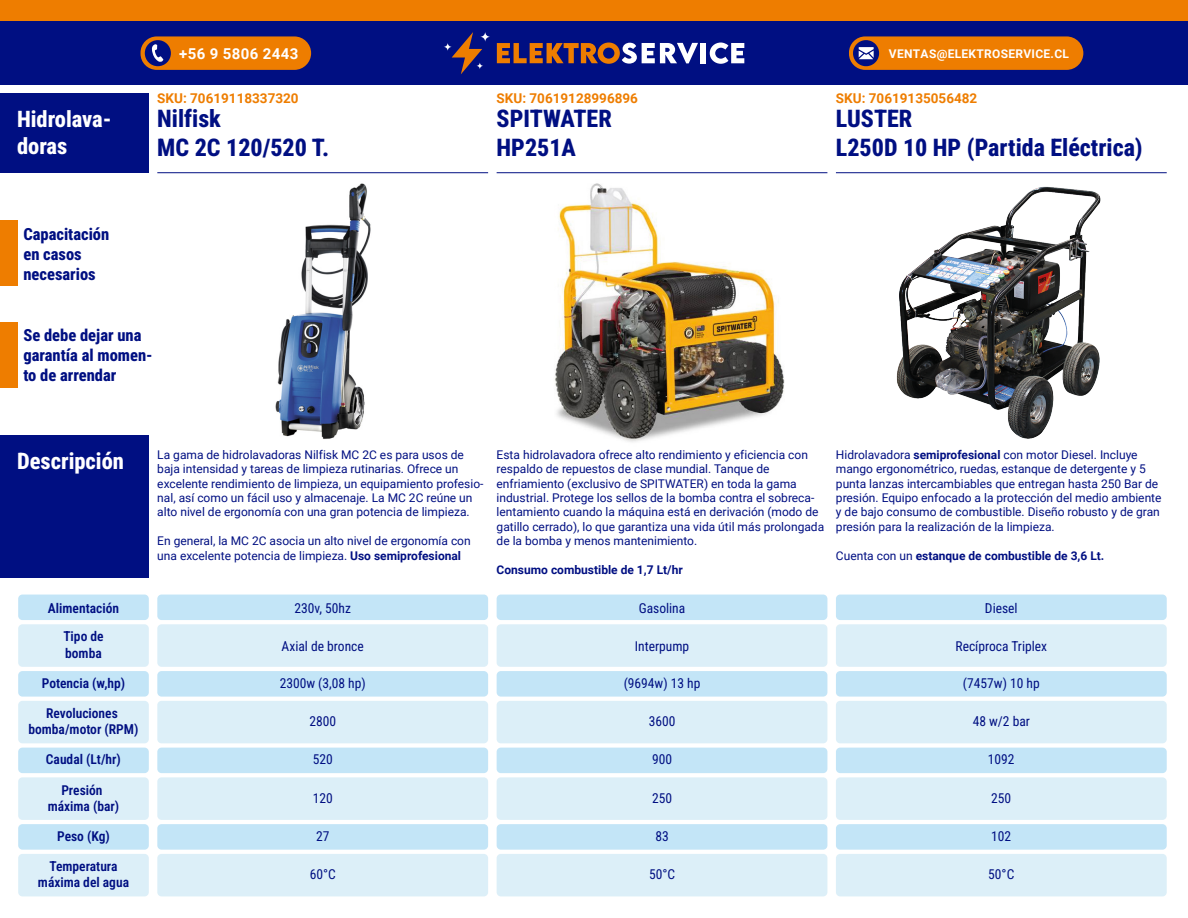
<style>
.page{position:relative;width:1188px;height:918px;background:#fff}
.page>*{position:absolute;margin:0;border:0;box-sizing:border-box;transform-origin:0 0}
.t1{font:800 24px/28.8px "Roboto Condensed";color:#000f82}
.t2{font:800 22.5px/27px "Roboto Condensed";color:#fff}
.t3{font:800 16.5px/19.8px "Roboto Condensed";color:#000f82}
.t4{font:700 15px "Roboto";letter-spacing:.025em;color:#fff}
.t5{font:13.5px "Roboto Condensed";color:#000f82}
.t6{font:600 13.5px/16.2px "Roboto Condensed";color:#000f82;text-align:center}
.t7{font:700 13.5px "Roboto";color:#ee7d00}
.t8{font:12px/14.4px "Roboto";color:#000f82}
.t9{font:700 12px "Roboto";color:#000f82}
.t10{font:700 12px "Roboto";letter-spacing:.025em;color:#fff}
.s1{font-weight:700}
.s2{font-weight:400}
</style>
<div class="page">
<div style="left:0;top:0;width:1188px;height:21px;background:#ee7d00"></div>
<div style="left:0;top:21px;width:1188px;height:64px;background:#000f82"></div>
<div style="left:0;top:435px;width:149px;height:143px;background:#000f82"></div>
<div style="left:0;top:94px;width:149px;height:79px;background:#000f82"></div>
<hr style="left:836px;top:172px;width:331px;height:1px;background:#000f82">
<hr style="left:497px;top:172px;width:330px;height:1px;background:#000f82">
<hr style="left:157px;top:172px;width:331px;height:1px;background:#000f82">
<div style="left:157px;top:748px;width:331px;height:25px;background:#c3e5f7;border-radius:4px"></div>
<div style="left:157px;top:777px;width:331px;height:43px;background:#dceff8;border-radius:4px"></div>
<div style="left:497px;top:748px;width:330px;height:25px;background:#c3e5f7;border-radius:4px"></div>
<div style="left:497px;top:777px;width:330px;height:43px;background:#dceff8;border-radius:4px"></div>
<div style="left:18px;top:748px;width:131px;height:25px;background:#c3e5f7;border-radius:4px"></div>
<div style="left:18px;top:777px;width:131px;height:43px;background:#dceff8;border-radius:4px"></div>
<div style="left:836px;top:748px;width:331px;height:25px;background:#c3e5f7;border-radius:4px"></div>
<div style="left:836px;top:777px;width:331px;height:43px;background:#dceff8;border-radius:4px"></div>
<div style="left:157px;top:701px;width:331px;height:42px;background:#dceff8;border-radius:4px"></div>
<div style="left:497px;top:701px;width:330px;height:42px;background:#dceff8;border-radius:4px"></div>
<div style="left:18px;top:701px;width:131px;height:42px;background:#dceff8;border-radius:4px"></div>
<div style="left:836px;top:701px;width:331px;height:42px;background:#dceff8;border-radius:4px"></div>
<div style="left:157px;top:595px;width:331px;height:25px;background:#c3e5f7;border-radius:4px"></div>
<div style="left:497px;top:595px;width:330px;height:25px;background:#c3e5f7;border-radius:4px"></div>
<div style="left:18px;top:595px;width:131px;height:25px;background:#c3e5f7;border-radius:4px"></div>
<div style="left:836px;top:595px;width:331px;height:25px;background:#c3e5f7;border-radius:4px"></div>
<div style="left:157px;top:624px;width:331px;height:43px;background:#dceff8;border-radius:4px"></div>
<div style="left:497px;top:624px;width:330px;height:43px;background:#dceff8;border-radius:4px"></div>
<div style="left:18px;top:624px;width:131px;height:43px;background:#dceff8;border-radius:4px"></div>
<div style="left:836px;top:624px;width:331px;height:43px;background:#dceff8;border-radius:4px"></div>
<div style="left:157px;top:671px;width:331px;height:26px;background:#c3e5f7;border-radius:4px"></div>
<div style="left:497px;top:671px;width:330px;height:26px;background:#c3e5f7;border-radius:4px"></div>
<div style="left:18px;top:671px;width:131px;height:26px;background:#c3e5f7;border-radius:4px"></div>
<div style="left:836px;top:671px;width:331px;height:26px;background:#c3e5f7;border-radius:4px"></div>
<div style="left:157px;top:854px;width:331px;height:42px;background:#dceff8;border-radius:4px"></div>
<div style="left:497px;top:854px;width:330px;height:42px;background:#dceff8;border-radius:4px"></div>
<div style="left:18px;top:854px;width:131px;height:42px;background:#dceff8;border-radius:4px"></div>
<div style="left:836px;top:854px;width:331px;height:42px;background:#dceff8;border-radius:4px"></div>
<div style="left:157px;top:824px;width:331px;height:26px;background:#c3e5f7;border-radius:4px"></div>
<div style="left:497px;top:824px;width:330px;height:26px;background:#c3e5f7;border-radius:4px"></div>
<div style="left:18px;top:824px;width:131px;height:26px;background:#c3e5f7;border-radius:4px"></div>
<div style="left:836px;top:824px;width:331px;height:26px;background:#c3e5f7;border-radius:4px"></div>
<svg style="left:452px;top:32px;width:30px;height:42px"></svg>
<svg style="left:444px;top:43px;width:8px;height:8px"></svg>
<svg style="left:480px;top:32px;width:10px;height:10px"></svg>
<svg style="left:476px;top:62px;width:7px;height:7px"></svg>
<svg style="left:497px;top:43px;width:201px;height:21px"></svg>
<div style="left:701px;top:43px;width:5px;height:20px;background:#fff"></div>
<svg style="left:710px;top:43px;width:34px;height:21px"></svg>
<img style="left:275px;top:183px;width:96px;height:256px">
<img style="left:896px;top:186px;width:205px;height:253px">
<img style="left:555px;top:183px;width:230px;height:259px">
<div style="left:0;top:221px;width:17px;height:65px;background:#ee7d00"></div>
<div style="left:0;top:322px;width:17px;height:65px;background:#ee7d00"></div>
<div style="left:849px;top:36px;width:234px;height:34px;background:#ee7d00;border-radius:16px"></div>
<svg style="left:853px;top:40px;width:26px;height:26px"></svg>
<div style="left:141px;top:36px;width:170px;height:34px;background:#ee7d00;border-radius:16px"></div>
<div style="left:145px;top:40px;width:26px;height:26px;background:#000f82;border-radius:50%"></div>
<svg style="left:152px;top:44px;width:11px;height:18px"></svg>
<p class="t4" style="left:179px;top:43px;width:121px">+56 9 5806 2443</p>
<p class="t10" style="left:889px;top:46px;width:182px">VENTAS@ELEKTROSERVICE.CL</p>
<p class="t7" style="left:157px;top:89px;width:143px">SKU: 70619118337320</p>
<p class="t7" style="left:497px;top:89px;width:143px">SKU: 70619128996896</p>
<p class="t7" style="left:836px;top:89px;width:143px">SKU: 70619135056482</p>
<h2 class="t2" style="left:17px;top:105px;width:96px">Hidrolava&shy;doras</h2>
<h1 class="t1" style="left:157px;top:104px;width:173px">Nilfisk<br>MC 2C 120/520 T.</h1>
<h1 class="t1" style="left:836px;top:104px;width:308px">LUSTER<br>L250D 10 HP (Partida Eléctrica)</h1>
<h1 class="t1" style="left:497px;top:104px;width:117px">SPITWATER<br>HP251A</h1>
<h3 class="t3" style="left:23px;top:224px;width:87px">Capacitación en casos necesarios</h3>
<h3 class="t3" style="left:23px;top:325px;width:131px">Se debe dejar una garantía al momen&shy;to de arrendar</h3>
<h2 class="t2" style="left:17px;top:447px;width:108px">Descripción</h2>
<p class="t8" style="left:157px;top:447px;width:328px">La gama de hidrolavadoras Nilfisk MC 2C es para usos de baja intensidad y tareas de limpieza rutinarias. Ofrece un excelente rendimiento de limpieza, un equipamiento profesio&shy;nal, así como un fácil uso y almacenaje. La MC 2C reúne un alto nivel de ergonomía con una gran potencia de limpieza.</p>
<p class="t8" style="left:157px;top:533px;width:315px">En general, la MC 2C asocia un alto nivel de ergonomía con una excelente potencia de limpieza. <span class="s1">Uso semiprofesional</span></p>
<p class="t6" style="left:48px;top:599px;width:73px">Alimentación</p>
<p class="t5" style="left:294px;top:598px;width:58px">230v, 50hz</p>
<p class="t6" style="left:63px;top:628px;width:42px;text-align:left">Tipo de bomba</p>
<p class="t5" style="left:282px;top:637px;width:84px">Axial de bronce</p>
<p class="t6" style="left:42px;top:674px;width:85px">Potencia (w,hp)</p>
<p class="t5" style="left:280px;top:674px;width:88px">2300w (3,08 hp)</p>
<p class="t8" style="left:497px;top:447px;width:329px">Esta hidrolavadora ofrece alto rendimiento y eficiencia con respaldo de repuestos de clase mundial. Tanque de enfriamiento (exclusivo de SPITWATER) en toda la gama industrial. Protege los sellos de la bomba contra el sobreca&shy;lentamiento cuando la máquina está en derivación (modo de gatillo cerrado), lo que garantiza una vida útil más prolongada de la bomba y menos mantenimiento.</p>
<p class="t9" style="left:497px;top:561px;width:188px">Consumo combustible de 1,7 Lt/hr</p>
<p class="t5" style="left:639px;top:599px;width:48px">Gasolina</p>
<p class="t5" style="left:635px;top:637px;width:56px">Interpump</p>
<p class="t5" style="left:624px;top:674px;width:78px">(9694w) 13 hp</p>
<p class="t8" style="left:836px;top:447px;width:327px">Hidrolavadora <span class="s1">semiprofesional</span> con motor Diesel. Incluye mango ergonométrico, ruedas, estanque de detergente y 5 punta lanzas intercambiables que entregan hasta 250 Bar de presión. Equipo enfocado a la protección del medio ambiente y de bajo consumo de combustible. Diseño robusto y de gran presión para la realización de la limpieza.</p>
<p class="t9" style="left:836px;top:547px;width:270px"><span class="s2">Cuenta con un</span> estanque de combustible de 3,6 Lt.</p>
<p class="t5" style="left:985px;top:599px;width:34px">Diesel</p>
<p class="t5" style="left:956px;top:637px;width:93px">Recíproca Triplex</p>
<p class="t5" style="left:963px;top:674px;width:78px">(7457w) 10 hp</p>
<p class="t6" style="left:28px;top:705px;width:112px">Revoluciones bomba/motor (RPM)</p>
<p class="t5" style="left:309px;top:712px;width:28px">2800</p>
<p class="t5" style="left:649px;top:712px;width:28px">3600</p>
<p class="t5" style="left:973px;top:712px;width:59px">48 w/2 bar</p>
<p class="t6" style="left:46px;top:751px;width:77px">Caudal (Lt/hr)</p>
<p class="t6" style="left:48px;top:781px;width:73px">Presión máxima (bar)</p>
<p class="t5" style="left:313px;top:750px;width:22px">520</p>
<p class="t5" style="left:313px;top:788px;width:22px">120</p>
<p class="t5" style="left:652px;top:750px;width:22px">900</p>
<p class="t5" style="left:652px;top:788px;width:22px">250</p>
<p class="t5" style="left:988px;top:750px;width:28px">1092</p>
<p class="t5" style="left:991px;top:788px;width:22px">250</p>
<p class="t6" style="left:57px;top:827px;width:54px">Peso (Kg)</p>
<p class="t5" style="left:316px;top:827px;width:15px">27</p>
<p class="t5" style="left:655px;top:827px;width:15px">83</p>
<p class="t5" style="left:991px;top:827px;width:22px">102</p>
<p class="t6" style="left:38px;top:858px;width:93px">Temperatura máxima del agua</p>
<p class="t5" style="left:310px;top:865px;width:28px">60°C</p>
<p class="t5" style="left:649px;top:865px;width:28px">50°C</p>
<p class="t5" style="left:988px;top:865px;width:28px">50°C</p>
</div>
